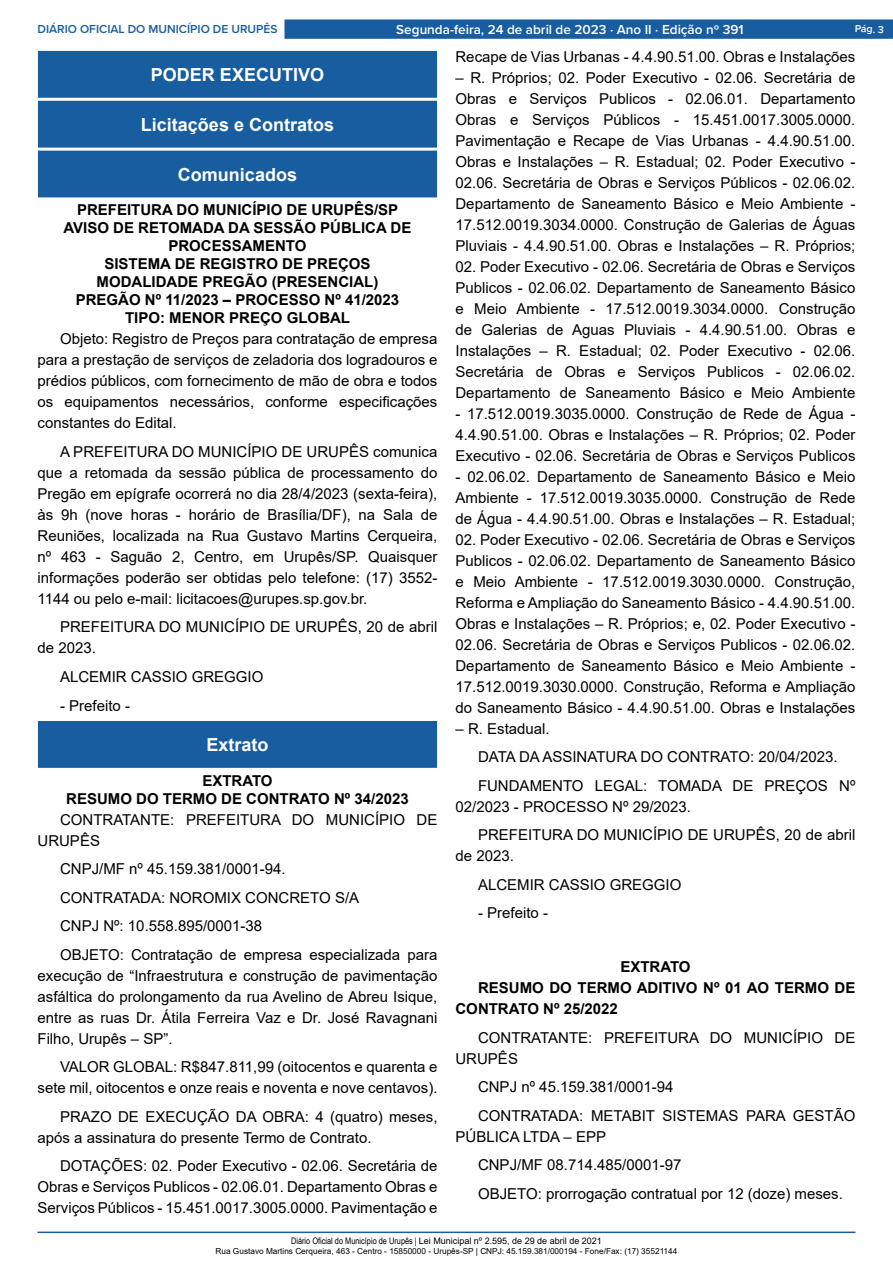
<style>
.page{position:relative;width:893px;height:1263px;background:#fff}
.page>*{position:absolute;margin:0;border:0;box-sizing:border-box;transform-origin:0 0}
.t1{font:700 18px "Arial";color:#fff}
._2_-_Corpo{font:15px/21px "Arial";color:#000;text-align:justify}
._1_-_Cabeçalho{font:700 15px/18px "Arial";color:#000;text-align:center}
._6_-_Corpo_Negrito{font:700 15px/21px "Arial";color:#000}
.t2{font:600 13.5px "Proxima Nova";color:#fff}
.t3{font:600 12px "Proxima Nova";color:#185da0}
.t4{font:600 10.5px "Proxima Nova";color:#fff}
.t5{font:9px "Arial";color:#000}
.t6{font:8.25px "Arial";color:#000}
.s1{font-family:"Arial Narrow"}
</style>
<div class="page">
<hr style="left:38px;top:1231px;width:817px;height:2px;background:#185da0">
<div style="left:284px;top:19px;width:609px;height:20px;background:#185da0;border:1px solid #185da0"></div>
<div style="left:39px;top:51px;width:397px;height:46px;background:#185da0"></div>
<div style="left:38px;top:51px;width:399px;height:47px;border:1px solid #185da0"></div>
<div style="left:39px;top:101px;width:397px;height:46px;background:#185da0"></div>
<div style="left:38px;top:101px;width:399px;height:47px;border:1px solid #185da0"></div>
<div style="left:39px;top:151px;width:397px;height:46px;background:#185da0"></div>
<div style="left:39px;top:721px;width:397px;height:46px;background:#185da0"></div>
<div style="left:38px;top:721px;width:399px;height:47px;border:1px solid #185da0"></div>
<p class="t3" style="left:38px;top:20px;width:242px">DIÁRIO OFICIAL DO MUNICÍPIO DE URUPÊS</p>
<p class="t2" style="left:396px;top:19px;width:349px">Segunda-feira, 24 de abril de 2023 ⋅ Ano II ⋅ Edição nº 391</p>
<p class="t4" style="left:855px;top:21px;width:31px;rotate:2deg">Pág. 3</p>
<p class="t1" style="left:151px;top:62px;width:175px">PODER EXECUTIVO</p>
<p class="t1" style="left:141px;top:112px;width:195px">Licitações e Contratos</p>
<p class="t1" style="left:178px;top:162px;width:121px">Comunicados</p>
<p class="_1_-_Cabeçalho" style="left:77px;top:201px;width:323px">PREFEITURA DO MUNICÍPIO DE URUPÊS/SP</p>
<p class="_1_-_Cabeçalho" style="left:64px;top:219px;width:349px">AVISO DE RETOMADA DA SESSÃO PÚBLICA DE<br>PROCESSAMENTO</p>
<p class="_1_-_Cabeçalho" style="left:104px;top:255px;width:268px">SISTEMA DE REGISTRO DE PREÇOS</p>
<p class="_1_-_Cabeçalho" style="left:97px;top:273px;width:283px">MODALIDADE PREGÃO (PRESENCIAL)</p>
<p class="_1_-_Cabeçalho" style="left:76px;top:291px;width:325px">PREGÃO Nº 11/2023 – PROCESSO Nº 41/2023</p>
<p class="_1_-_Cabeçalho" style="left:125px;top:309px;width:227px">TIPO: MENOR PREÇO GLOBAL</p>
<p class="_2_-_Corpo" style="left:38px;top:329px;width:401px;text-indent:22px">Objeto: Registro de Preços para contratação de empresa para a prestação de serviços de zeladoria dos logradouros e prédios públicos, com fornecimento de mão de obra e todos os equipamentos necessários, conforme especificações constantes do Edital.</p>
<p class="_2_-_Corpo" style="left:38px;top:441px;width:401px;text-indent:22px">A PREFEITURA DO MUNICÍPIO DE URUPÊS comunica que a retomada da sessão pública de processamento do Pregão em epígrafe ocorrerá no dia 28/4/2023 (sexta-feira), às 9h (nove horas - horário de Brasília/DF), na Sala de Reuniões, localizada na Rua Gustavo Martins Cerqueira, nº 463 - Saguão 2, Centro, em Urupês/SP. Quaisquer informações poderão ser obtidas pelo telefone: (17) 3552- 1144 ou pelo e-mail: licitacoes@urupes.sp.gov.br.</p>
<p class="_2_-_Corpo" style="left:38px;top:617px;width:401px;text-indent:22px">PREFEITURA DO MUNICÍPIO DE URUPÊS, 20 de abril de 2023.</p>
<p class="_2_-_Corpo" style="left:60px;top:666px;width:205px">ALCEMIR CASSIO GREGGIO</p>
<p class="_2_-_Corpo" style="left:60px;top:695px;width:72px">- Prefeito -</p>
<p class="t1" style="left:206px;top:732px;width:64px">Extrato</p>
<p class="_1_-_Cabeçalho" style="left:202px;top:772px;width:72px">EXTRATO</p>
<p class="_1_-_Cabeçalho" style="left:66px;top:790px;width:344px">RESUMO DO TERMO DE CONTRATO Nº 34/2023</p>
<p class="_2_-_Corpo" style="left:38px;top:809px;width:401px;text-indent:22px">CONTRATANTE: PREFEITURA DO MUNICÍPIO DE<br>URUPÊS</p>
<p class="_2_-_Corpo" style="left:60px;top:858px;width:227px">CNPJ/MF nº 45.159.381/0001-94.</p>
<p class="_2_-_Corpo" style="left:60px;top:887px;width:301px">CONTRATADA: NOROMIX CONCRETO S/A</p>
<p class="_2_-_Corpo" style="left:60px;top:915px;width:204px">CNPJ Nº: 10.558.895/0001-38</p>
<p class="_2_-_Corpo" style="left:38px;top:944px;width:401px;text-indent:22px">OBJETO: Contratação de empresa especializada para execução de “Infraestrutura e construção de pavimentação asfáltica do prolongamento da rua Avelino de Abreu Isique, entre as ruas Dr. Átila Ferreira Vaz e Dr. José Ravagnani Filho, Urupês – SP”.</p>
<p class="_2_-_Corpo" style="left:38px;top:1056px;width:401px;text-align:right">VALOR GLOBAL: R$847.811,99 (oitocentos e quarenta e sete mil, oitocentos e onze reais e noventa e nove centavos).</p>
<p class="_2_-_Corpo" style="left:38px;top:1106px;width:401px;text-indent:22px">PRAZO DE EXECUÇÃO DA OBRA: 4 (quatro) meses, após a assinatura do presente Termo de Contrato.</p>
<p class="_2_-_Corpo" style="left:38px;top:1155px;width:401px;text-indent:22px">DOTAÇÕES: 02. Poder Executivo - 02.06. Secretária de Obras e Serviços Publicos - 02.06.01. Departamento Obras e Serviços Públicos - 15.451.0017.3005.0000. Pavimentação e</p>
<p class="_2_-_Corpo" style="left:455px;top:46px;width:401px">Recape de Vias Urbanas - 4.4.90.51.00. Obras e Instalações</p>
<p class="_2_-_Corpo" style="left:455px;top:67px;width:401px">– R. Próprios; 02. Poder Executivo - 02.06. Secretária de Obras e Serviços Publicos - 02.06.01. Departamento Obras e Serviços Públicos - 15.451.0017.3005.0000.<br>Pavimentação e Recape de Vias Urbanas - 4.4.90.51.00.<br>Obras e Instalações – R. Estadual; 02. Poder Executivo - 02.06. Secretária de Obras e Serviços Públicos - 02.06.02.<br>Departamento de Saneamento Básico e Meio Ambiente - 17.512.0019.3034.0000. Construção de Galerias de Águas Pluviais - 4.4.90.51.00. Obras e Instalações – R. Próprios;</p>
<p class="_2_-_Corpo" style="left:455px;top:256px;width:401px">02. Poder Executivo - 02.06. Secretária de Obras e Serviços Publicos - 02.06.02. Departamento de Saneamento Básico e Meio Ambiente - 17.512.0019.3034.0000. Construção de Galerias de Aguas Pluviais - 4.4.90.51.00. Obras e Instalações – R. Estadual; 02. Poder Executivo - 02.06.<br>Secretária de Obras e Serviços Publicos - 02.06.02.<br>Departamento de Saneamento Básico e Meio Ambiente</p>
<p class="_2_-_Corpo" style="left:455px;top:403px;width:401px">- 17.512.0019.3035.0000. Construção de Rede de Água - 4.4.90.51.00. Obras e Instalações – R. Próprios; 02. Poder Executivo - 02.06. Secretária de Obras e Serviços Publicos</p>
<p class="_2_-_Corpo" style="left:455px;top:466px;width:401px">- 02.06.02. Departamento de Saneamento Básico e Meio Ambiente - 17.512.0019.3035.0000. Construção de Rede de Água - 4.4.90.51.00. Obras e Instalações – R. Estadual;</p>
<p class="_2_-_Corpo" style="left:455px;top:529px;width:401px">02. Poder Executivo - 02.06. Secretária de Obras e Serviços Publicos - 02.06.02. Departamento de Saneamento Básico e Meio Ambiente - 17.512.0019.3030.0000. Construção, Reforma e Ampliação do Saneamento Básico - 4.4.90.51.00.<br>Obras e Instalações – R. Próprios; e, 02. Poder Executivo - 02.06. Secretária de Obras e Serviços Publicos - 02.06.02.<br>Departamento de Saneamento Básico e Meio Ambiente - 17.512.0019.3030.0000. Construção, Reforma e Ampliação do Saneamento Básico - 4.4.90.51.00. Obras e Instalações</p>
<p class="_2_-_Corpo" style="left:455px;top:718px;width:96px">– R. Estadual.</p>
<p class="_2_-_Corpo" style="left:478px;top:746px;width:361px">DATA DA ASSINATURA DO CONTRATO: 20/04/2023.</p>
<p class="_2_-_Corpo" style="left:455px;top:775px;width:401px;text-indent:22px">FUNDAMENTO LEGAL: TOMADA DE PREÇOS Nº<br>02/2023 - PROCESSO Nº 29/2023.</p>
<p class="_2_-_Corpo" style="left:455px;top:824px;width:401px;text-indent:22px">PREFEITURA DO MUNICÍPIO DE URUPÊS, 20 de abril de 2023.</p>
<p class="_2_-_Corpo" style="left:478px;top:874px;width:205px">ALCEMIR CASSIO GREGGIO</p>
<p class="_2_-_Corpo" style="left:478px;top:902px;width:72px">- Prefeito -</p>
<p class="_1_-_Cabeçalho" style="left:620px;top:958px;width:72px">EXTRATO</p>
<p class="_6_-_Corpo_Negrito" style="left:455px;top:978px;width:401px;text-indent:22px">RESUMO DO TERMO ADITIVO Nº 01 AO TERMO DE<br>CONTRATO Nº 25/2022</p>
<p class="_2_-_Corpo" style="left:455px;top:1027px;width:401px;text-indent:22px">CONTRATANTE: PREFEITURA DO MUNICÍPIO DE<br>URUPÊS</p>
<p class="_2_-_Corpo" style="left:478px;top:1076px;width:197px">CNPJ nº 45.159.381/0001-94</p>
<p class="_2_-_Corpo" style="left:455px;top:1105px;width:401px;text-indent:22px">CONTRATADA: METABIT SISTEMAS PARA GESTÃO<br>PÚBLICA LTDA – EPP</p>
<p class="_2_-_Corpo" style="left:478px;top:1154px;width:205px">CNPJ/MF 08.714.485/0001-97</p>
<p class="_2_-_Corpo" style="left:478px;top:1183px;width:366px">OBJETO: prorrogação contratual por 12 (doze) meses.</p>
<p class="t5" style="left:291px;top:1235px;width:312px"><span class="s1">Diário Oficial do Município de Urupês |</span> Lei Municipal nº 2.595, de 29 de abril de 2021</p>
<p class="t6" style="left:216px;top:1245px;width:463px">Rua Gustavo Martins Cerqueira, 463 - Centro - 15850000 - Urupês-SP | CNPJ: 45.159.381/000194 - Fone/Fax: (17) 35521144</p>
</div>
